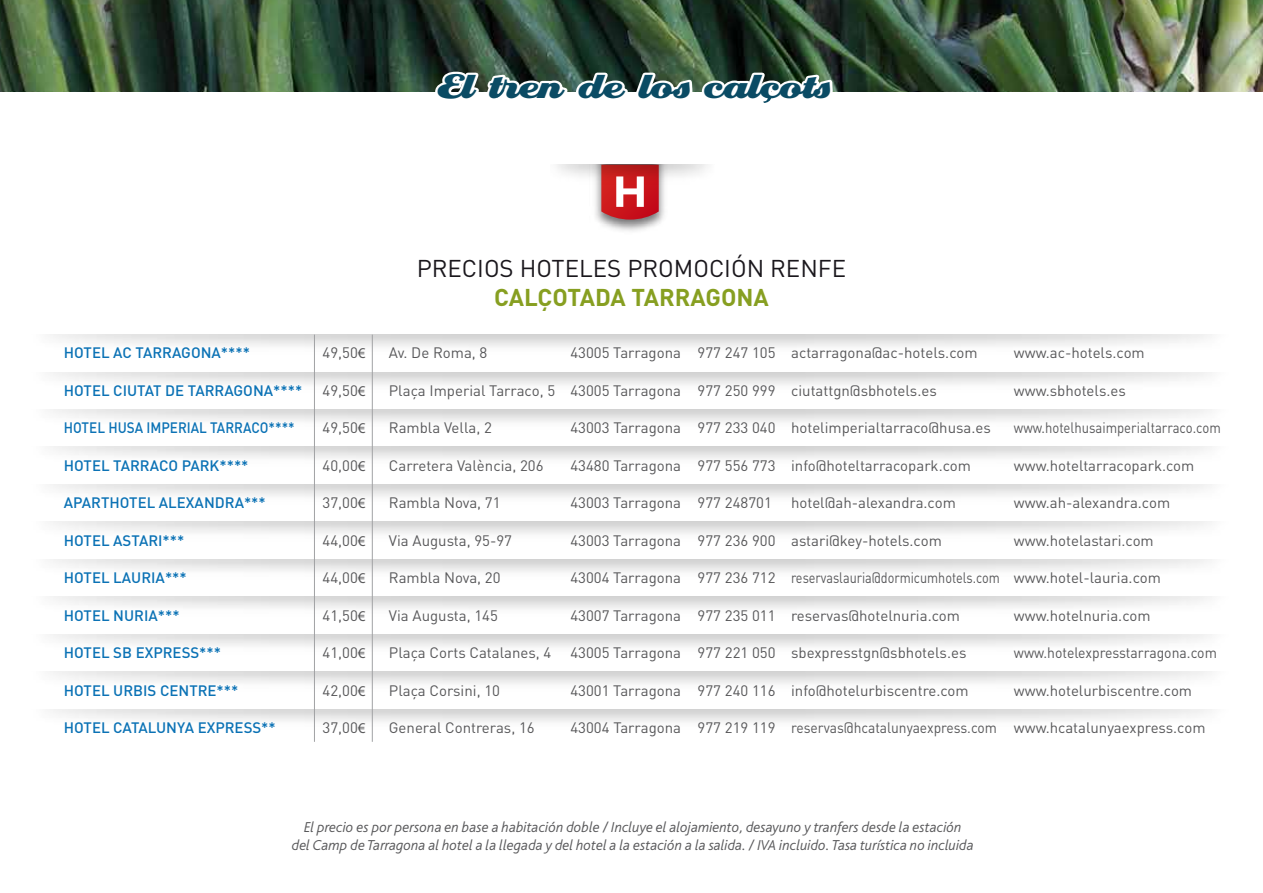
<style>
.page{position:relative;width:1263px;height:893px;background:#fff}
.page>*{position:absolute;margin:0;border:0;box-sizing:border-box;transform-origin:0 0}
.t1{font:36.75px "Eclat ICG";letter-spacing:-.15em;color:#0a4b64}
.t2{font:24px "DIN";color:#1a171c}
.t3{font:700 24px "DIN";color:#879f21}
.t4{font:15px "DIN";color:#58585a}
.t5{font:italic 300 15px/18px "Bliss";color:#58585a;text-align:center}
.t6{font:500 15px "DIN";color:#0b72b5}
.t7{font:15px "DIN";color:#58585a;scale:.87 1}
.t8{font:15px "DIN";color:#58585a;scale:.93 1}
.t9{font:500 15px "DIN";color:#0b72b5;scale:.9 1}
.s1{font-family:"Myriad Pro"}
</style>
<div class="page">
<img style="left:595px;top:195px;width:70px;height:36px">
<img style="left:557px;top:165px;width:150px;height:30px">
<img style="left:0;top:0;width:1263px;height:92px">
<svg style="left:601px;top:165px;width:58px;height:55px;background:#cc4448"></svg>
<hr style="left:314px;top:335px;width:1px;height:407px;background:#a1a2a4">
<hr style="left:372px;top:335px;width:1px;height:407px;background:#a1a2a4">
<svg style="left:433px;top:69px;width:402px;height:34px"></svg>
<h1 class="t1" style="left:433px;top:66px;width:398px">El tren de los calcots</h1>
<h2 class="t2" style="left:417px;top:253px;width:431px">PRECIOS HOTELES PROMOCIÓN RENFE</h2>
<h2 class="t3" style="left:494px;top:281px;width:276px">CALÇOTADA TARRAGONA</h2>
<p class="t6" style="left:64px;top:343px;width:188px">HOTEL AC TARRAGONA****</p>
<p class="t4" style="left:323px;top:343px;width:44px">49,50<span class="s1">€</span></p>
<p class="t4" style="left:389px;top:343px;width:100px">Av. De Roma, 8</p>
<p class="t4" style="left:570px;top:343px;width:409px">43005 Tarragona 977 247 105 actarragona@ac-hotels.com</p>
<p class="t4" style="left:1014px;top:343px;width:132px">www.ac-hotels.com</p>
<p class="t6" style="left:64px;top:381px;width:240px">HOTEL CIUTAT DE TARRAGONA****</p>
<p class="t4" style="left:323px;top:381px;width:44px">49,50<span class="s1">€</span></p>
<p class="t4" style="left:389px;top:381px;width:549px">Plaça Imperial Tarraco, 5 43005 Tarragona 977 250 999 ciutattgn@sbhotels.es</p>
<p class="t4" style="left:1014px;top:381px;width:113px">www.sbhotels.es</p>
<p class="t9" style="left:64px;top:418px;width:258px">HOTEL HUSA IMPERIAL TARRACO****</p>
<p class="t4" style="left:323px;top:418px;width:44px">49,50<span class="s1">€</span></p>
<p class="t4" style="left:389px;top:418px;width:105px">Rambla Vella, 2</p>
<p class="t4" style="left:570px;top:418px;width:422px">43003 Tarragona 977 233 040 hotelimperialtarraco@husa.es</p>
<p class="t7" style="left:1014px;top:418px;width:239px">www.hotelhusaimperialtarraco.com</p>
<p class="t6" style="left:64px;top:456px;width:186px">HOTEL TARRACO PARK****</p>
<p class="t4" style="left:323px;top:456px;width:44px">40,00<span class="s1">€</span></p>
<p class="t4" style="left:389px;top:456px;width:156px">Carretera València, 206</p>
<p class="t4" style="left:570px;top:456px;width:402px">43480 Tarragona 977 556 773 info@hoteltarracopark.com</p>
<p class="t4" style="left:1014px;top:456px;width:182px">www.hoteltarracopark.com</p>
<p class="t6" style="left:64px;top:493px;width:203px">APARTHOTEL ALEXANDRA***</p>
<p class="t4" style="left:323px;top:493px;width:44px">37,00<span class="s1">€</span></p>
<p class="t4" style="left:389px;top:493px;width:113px">Rambla Nova, 71</p>
<p class="t4" style="left:570px;top:493px;width:203px">43003 Tarragona 977 248701</p>
<p class="t4" style="left:791px;top:493px;width:166px">hotel@ah-alexandra.com</p>
<p class="t4" style="left:1014px;top:493px;width:158px">www.ah-alexandra.com</p>
<p class="t6" style="left:64px;top:531px;width:122px">HOTEL ASTARI***</p>
<p class="t4" style="left:323px;top:531px;width:44px">44,00<span class="s1">€</span></p>
<p class="t4" style="left:389px;top:531px;width:125px">Via Augusta, 95-97</p>
<p class="t4" style="left:570px;top:531px;width:373px">43003 Tarragona 977 236 900 astari@key-hotels.com</p>
<p class="t4" style="left:1014px;top:531px;width:141px">www.hotelastari.com</p>
<p class="t6" style="left:64px;top:568px;width:124px">HOTEL LAURIA***</p>
<p class="t4" style="left:323px;top:568px;width:44px">44,00<span class="s1">€</span></p>
<p class="t4" style="left:389px;top:568px;width:113px">Rambla Nova, 20</p>
<p class="t4" style="left:570px;top:568px;width:592px">43004 Tarragona 977 236 712 reservaslauria@dormicumhotels.com www.hotel-lauria.com</p>
<p class="t6" style="left:64px;top:606px;width:117px">HOTEL NURIA***</p>
<p class="t4" style="left:323px;top:606px;width:44px">41,50<span class="s1">€</span></p>
<p class="t4" style="left:389px;top:606px;width:111px">Via Augusta, 145</p>
<p class="t4" style="left:570px;top:606px;width:391px">43007 Tarragona 977 235 011 reservas@hotelnuria.com</p>
<p class="t4" style="left:1014px;top:606px;width:138px">www.hotelnuria.com</p>
<p class="t6" style="left:64px;top:643px;width:159px">HOTEL SB EXPRESS***</p>
<p class="t4" style="left:323px;top:643px;width:44px">41,00<span class="s1">€</span></p>
<p class="t4" style="left:389px;top:643px;width:164px">Plaça Corts Catalanes, 4</p>
<p class="t4" style="left:570px;top:643px;width:397px">43005 Tarragona 977 221 050 sbexpresstgn@sbhotels.es</p>
<p class="t8" style="left:1014px;top:643px;width:220px">www.hotelexpresstarragona.com</p>
<p class="t6" style="left:64px;top:681px;width:176px">HOTEL URBIS CENTRE***</p>
<p class="t4" style="left:323px;top:681px;width:44px">42,00<span class="s1">€</span></p>
<p class="t4" style="left:389px;top:681px;width:113px">Plaça Corsini, 10</p>
<p class="t4" style="left:570px;top:681px;width:400px">43001 Tarragona 977 240 116 info@hotelurbiscentre.com</p>
<p class="t4" style="left:1014px;top:681px;width:180px">www.hotelurbiscentre.com</p>
<p class="t6" style="left:64px;top:718px;width:213px">HOTEL CATALUNYA EXPRESS**</p>
<p class="t4" style="left:323px;top:718px;width:44px">37,00<span class="s1">€</span></p>
<p class="t4" style="left:389px;top:718px;width:147px">General Contreras, 16</p>
<p class="t4" style="left:570px;top:718px;width:637px">43004 Tarragona 977 219 119 reservas@hcatalunyaexpress.com www.hcatalunyaexpress.com</p>
<p class="t5" style="left:292px;top:818px;width:683px">El precio es por persona en base a habitación doble / Incluye el alojamiento, desayuno y tranfers desde la estación<br>del Camp de Tarragona al hotel a la llegada y del hotel a la estación a la salida. / IVA incluido. Tasa turística no incluida</p>
</div>
